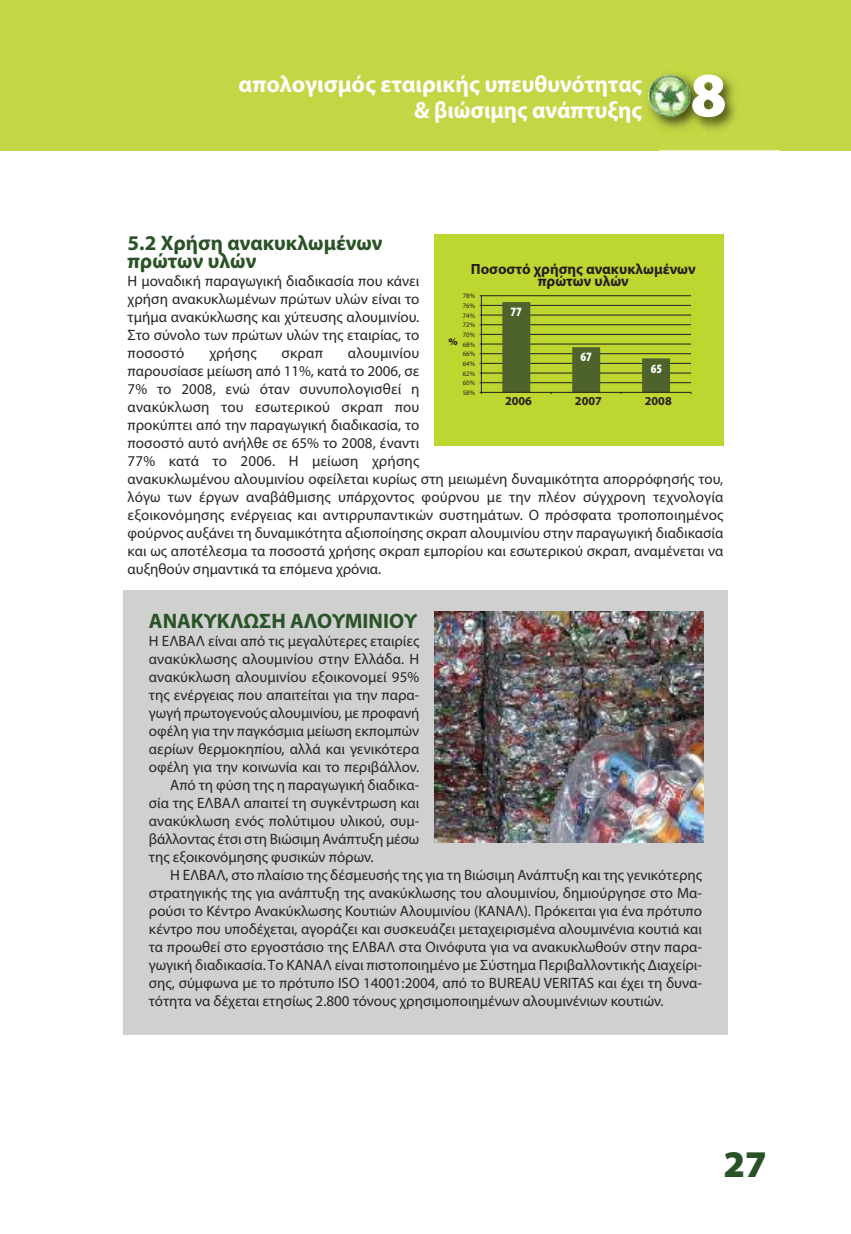
<style>
.page{position:relative;width:851px;height:1234px;background:#fff}
.page>*{position:absolute;margin:0;border:0;box-sizing:border-box;transform-origin:0 0}
.t1{font:900 63.45px "Myriad Pro";color:#fff}
.t2{font:900 37.8px "Myriad Pro";color:#295326}
.t3{font:700 23.4px/25.5px "Myriad Pro";color:#fff;text-align:right}
.t4{font:700 21px/18px "Myriad Pro";color:#295326}
.t5{font:15px/18px "Myriad Pro";color:#272627;text-align:justify}
.t6{font:700 14.85px/11.4px "Myriad Pro";color:#231f20;text-align:center}
.t7{font:900 condensed 12.75px "Myriad Pro";color:#fff}
.t8{font:700 12.15px "Myriad Pro";color:#231f20}
.t9{font:6.75px "Myriad Pro";color:#231f20}
</style>
<div class="page">
<div style="left:123px;top:590px;width:604px;height:444px;background:#d0d0d0"></div>
<div style="left:0;top:0;width:850px;height:150px;background:#c4d646"></div>
<img style="left:641px;top:77px;width:18px;height:46px">
<svg style="left:641px;top:78px;width:1px;height:18px"></svg>
<img style="left:648px;top:75px;width:42px;height:42px;border-radius:50%">
<img style="left:659px;top:74px;width:120px;height:77px">
<img style="left:659px;top:74px;width:51px;height:63px">
<img style="left:659px;top:75px;width:31px;height:42px">
<div style="left:434px;top:234px;width:289px;height:212px;background:#bed630"></div>
<hr style="left:481px;top:382px;width:210px;height:1px;background:#231f20">
<hr style="left:481px;top:372px;width:210px;height:1px;background:#231f20">
<hr style="left:481px;top:363px;width:210px;height:1px;background:#231f20">
<hr style="left:481px;top:353px;width:210px;height:1px;background:#231f20">
<hr style="left:481px;top:343px;width:210px;height:1px;background:#231f20">
<hr style="left:481px;top:334px;width:210px;height:1px;background:#231f20">
<hr style="left:481px;top:324px;width:210px;height:1px;background:#231f20">
<hr style="left:481px;top:314px;width:210px;height:1px;background:#231f20">
<hr style="left:481px;top:305px;width:210px;height:1px;background:#231f20">
<hr style="left:481px;top:295px;width:210px;height:1px;background:#231f20">
<hr style="left:481px;top:296px;width:1px;height:96px;background:#231f20">
<hr style="left:481px;top:392px;width:210px;height:1px;background:#231f20">
<svg style="left:502px;top:302px;width:168px;height:92px"></svg>
<img style="left:434px;top:611px;width:269px;height:231px">
<p class="t3" style="left:238px;top:73px;width:405px">απολογισμός εταιρικής υπευθυνότητας &amp; βιώσιμης ανάπτυξης</p>
<p class="t1" style="left:690px;top:71px;width:38px">8</p>
<p class="t4" style="left:128px;top:235px;width:256px">5.2 Χρήση ανακυκλωμένων πρώτων υλών</p>
<p class="t5" style="left:128px;top:273px;width:293px">Η μοναδική παραγωγική διαδικασία που κάνει χρήση ανακυκλωμένων πρώτων υλών είναι το τμήμα ανακύκλωσης και χύτευσης αλουμινίου.<br>Στο σύνολο των πρώτων υλών της εταιρίας, το ποσοστό</p>
<p class="t6" style="left:470px;top:264px;width:226px">Ποσοστό χρήσης ανακυκλωμένων πρώτων υλών</p>
<p class="t7" style="left:510px;top:307px;width:13px">77</p>
<p class="t7" style="left:580px;top:352px;width:13px">67</p>
<p class="t7" style="left:650px;top:364px;width:13px">65</p>
<p class="t9" style="left:462px;top:293px;width:14px">78%</p>
<p class="t9" style="left:462px;top:303px;width:14px">76%</p>
<p class="t9" style="left:462px;top:313px;width:14px">74%</p>
<p class="t9" style="left:462px;top:322px;width:14px">72%</p>
<p class="t9" style="left:462px;top:332px;width:14px">70%</p>
<p class="t9" style="left:448px;top:342px;width:28px"><sup>%</sup> 68%</p>
<p class="t5" style="left:128px;top:345px;width:597px;text-align:left;text-indent:220px">αλουμινίου<br>παρουσίασε μείωση από 11%, κατά το 2006, σε<br>7% το 2008, ενώ όταν συνυπολογισθεί η<br>ανακύκλωση του εσωτερικού σκραπ που<br>προκύπτει από την παραγωγική διαδικασία, το<br>ποσοστό αυτό ανήλθε σε 65% το 2008, έναντι<br>77% κατά το 2006. Η μείωση χρήσης<br>ανακυκλωμένου αλουμινίου οφείλεται κυρίως στη μειωμένη δυναμικότητα απορρόφησής του, λόγω των έργων αναβάθμισης υπάρχοντος φούρνου με την πλέον σύγχρονη τεχνολογία εξοικονόμησης ενέργειας και αντιρρυπαντικών συστημάτων. Ο πρόσφατα τροποποιημένος φούρνος αυξάνει τη δυναμικότητα αξιοποίησης σκραπ αλουμινίου στην παραγωγική διαδικασία και ως αποτέλεσμα τα ποσοστά χρήσης σκραπ εμπορίου και εσωτερικού σκραπ, αναμένεται να αυξηθούν σημαντικά τα επόμενα χρόνια.</p>
<p class="t4" style="left:149px;top:613px;width:270px">ΑΝΑΚΥΚΛΩΣΗ ΑΛΟΥΜΙΝΙΟΥ</p>
<p class="t5" style="left:149px;top:633px;width:272px">Η ΕΛΒΑΛ είναι από τις μεγαλύτερες εταιρίες</p>
<p class="t5" style="left:149px;top:651px;width:272px">ανακύκλωσης αλουμινίου στην Ελλάδα. Η</p>
<p class="t5" style="left:149px;top:669px;width:272px">ανακύκλωση αλουμινίου εξοικονομεί 95%</p>
<p class="t5" style="left:149px;top:687px;width:272px">της ενέργειας που απαιτείται για την παρα-</p>
<p class="t5" style="left:149px;top:705px;width:272px">γωγή πρωτογενούς αλουμινίου, με προφανή</p>
<p class="t5" style="left:149px;top:723px;width:272px">οφέλη για την παγκόσμια μείωση εκπομπών</p>
<p class="t5" style="left:149px;top:741px;width:272px">αερίων θερμοκηπίου, αλλά και γενικότερα</p>
<p class="t5" style="left:149px;top:759px;width:272px">οφέλη για την κοινωνία και το περιβάλλον.</p>
<p class="t5" style="left:170px;top:777px;width:251px">Από τη φύση της η παραγωγική διαδικα-</p>
<p class="t5" style="left:149px;top:795px;width:272px">σία της ΕΛΒΑΛ απαιτεί τη συγκέντρωση και</p>
<p class="t5" style="left:149px;top:813px;width:272px">ανακύκλωση ενός πολύτιμου υλικού, συμ-</p>
<p class="t5" style="left:149px;top:831px;width:272px">βάλλοντας έτσι στη Βιώσιμη Ανάπτυξη μέσω</p>
<p class="t5" style="left:149px;top:849px;width:226px">της εξοικονόμησης φυσικών πόρων.</p>
<p class="t5" style="left:170px;top:867px;width:533px">Η ΕΛΒΑΛ, στο πλαίσιο της δέσμευσής της για τη Βιώσιμη Ανάπτυξη και της γενικότερης</p>
<p class="t5" style="left:149px;top:885px;width:554px">στρατηγικής της για ανάπτυξη της ανακύκλωσης του αλουμινίου, δημιούργησε στο Μα-</p>
<p class="t5" style="left:149px;top:903px;width:554px">ρούσι το Κέντρο Ανακύκλωσης Κουτιών Αλουμινίου (ΚΑΝΑΛ). Πρόκειται για ένα πρότυπο</p>
<p class="t5" style="left:149px;top:921px;width:554px">κέντρο που υποδέχεται, αγοράζει και συσκευάζει μεταχειρισμένα αλουμινένια κουτιά και</p>
<p class="t5" style="left:149px;top:939px;width:554px">τα προωθεί στο εργοστάσιο της ΕΛΒΑΛ στα Οινόφυτα για να ανακυκλωθούν στην παρα-</p>
<p class="t5" style="left:149px;top:957px;width:554px">γωγική διαδικασία. Το ΚΑΝΑΛ είναι πιστοποιημένο με Σύστημα Περιβαλλοντικής Διαχείρι-</p>
<p class="t5" style="left:149px;top:975px;width:554px">σης, σύμφωνα με το πρότυπο ISO 14001:2004, από το BUREAU VERITAS και έχει τη δυνα-</p>
<p class="t5" style="left:149px;top:993px;width:516px">τότητα να δέχεται ετησίως 2.800 τόνους χρησιμοποιημένων αλουμινένιων κουτιών.</p>
<p class="t5" style="left:209px;top:345px;width:49px">χρήσης</p>
<p class="t5" style="left:281px;top:345px;width:43px">σκραπ</p>
<p class="t9" style="left:462px;top:351px;width:14px">66%</p>
<p class="t9" style="left:462px;top:361px;width:14px">64%</p>
<p class="t9" style="left:462px;top:371px;width:14px">62%</p>
<p class="t9" style="left:462px;top:380px;width:14px">60%</p>
<p class="t9" style="left:462px;top:390px;width:14px">58%</p>
<p class="t8" style="left:505px;top:396px;width:28px">2006</p>
<p class="t8" style="left:575px;top:396px;width:28px">2007</p>
<p class="t8" style="left:644px;top:396px;width:28px">2008</p>
<p class="t2" style="left:723px;top:1150px;width:45px">27</p>
</div>
